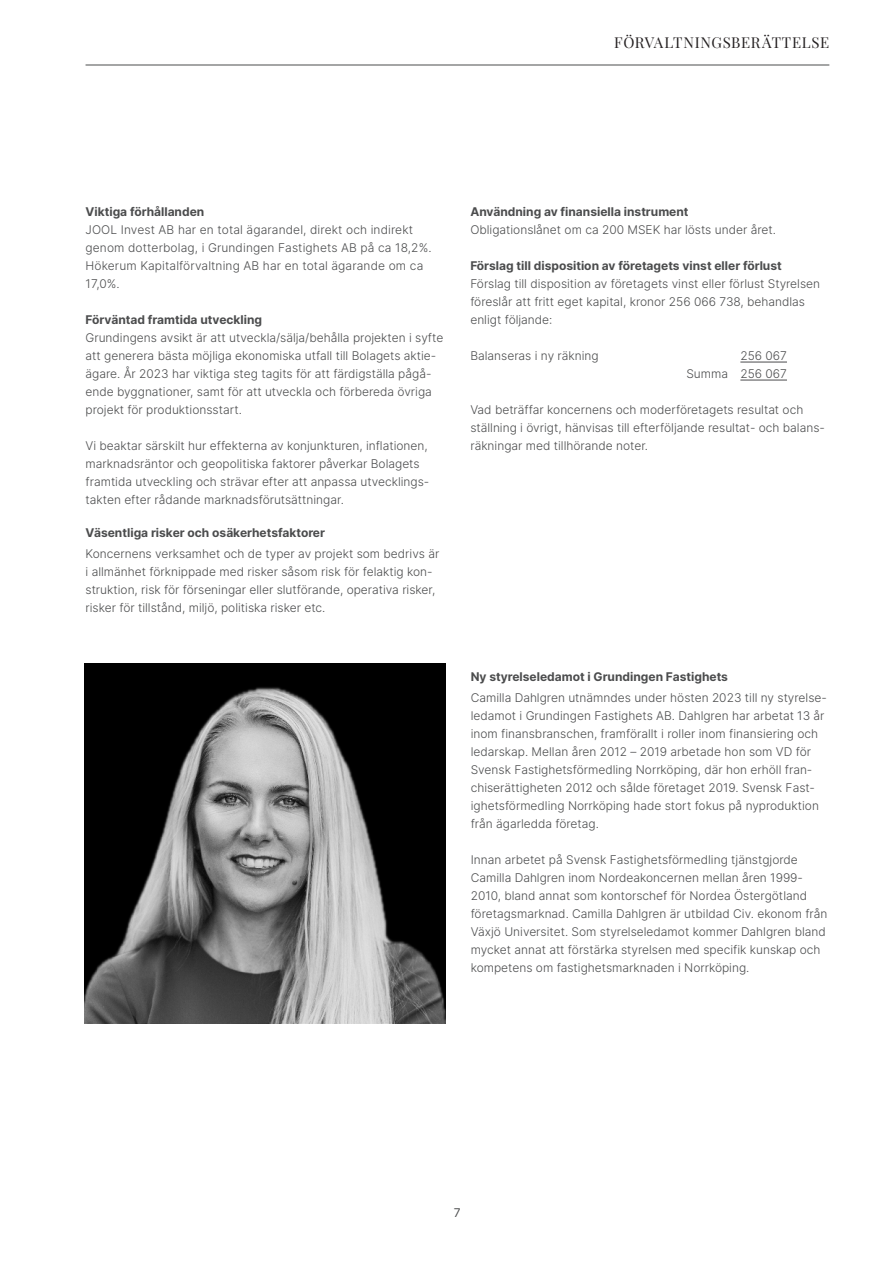
<style>
.page{position:relative;width:893px;height:1263px;background:#fff}
.page>*{position:absolute;margin:0;border:0;box-sizing:border-box;transform-origin:0 0}
.t1{font:15px "Playfair Display";letter-spacing:.045em;color:#231f20}
.t2{font:300 12px/18px "Inter";color:#4b4c4d}
.t3{font:700 12px "Inter";color:#4b4c4d}
.t4{font:12px "Inter";color:#4b4c4d}
</style>
<div class="page">
<hr style="left:740px;top:362px;width:47px;height:1px;background:#4b4c4d">
<hr style="left:740px;top:380px;width:47px;height:1px;background:#4b4c4d">
<img style="left:85px;top:663px;width:360px;height:360px">
<hr style="left:86px;top:65px;width:743px;height:1px;background:#4b4c4d">
<p class="t1" style="left:614px;top:34px;width:216px">FÖRVALTNINGSBERÄTTELSE</p>
<p class="t3" style="left:86px;top:204px;width:120px">Viktiga förhållanden</p>
<p class="t2" style="left:86px;top:221px;width:348px">JOOL Invest AB har en total ägarandel, direkt och indirekt genom dotterbolag, i Grundingen Fastighets AB på ca 18,2%.<br>Hökerum Kapitalförvaltning AB har en total ägarande om ca 17,0%.</p>
<p class="t3" style="left:86px;top:312px;width:178px">Förväntad framtida utveckling</p>
<p class="t2" style="left:86px;top:329px;width:359px">Grundingens avsikt är att utveckla/sälja/behålla projekten i syfte att generera bästa möjliga ekonomiska utfall till Bolagets aktie&shy;ägare. År 2023 har viktiga steg tagits för att färdigställa pågå&shy;ende byggnationer, samt för att utveckla och förbereda övriga projekt för produktionsstart.</p>
<p class="t2" style="left:86px;top:437px;width:345px">Vi beaktar särskilt hur effekterna av konjunkturen, inflationen, marknadsräntor och geopolitiska faktorer påverkar Bolagets framtida utveckling och strävar efter att anpassa utvecklings&shy;takten efter rådande marknadsförutsättningar.</p>
<p class="t3" style="left:86px;top:525px;width:241px">Väsentliga risker och osäkerhetsfaktorer</p>
<p class="t2" style="left:86px;top:545px;width:355px">Koncernens verksamhet och de typer av projekt som bedrivs är i allmänhet förknippade med risker såsom risk för felaktig kon&shy;struktion, risk för förseningar eller slutförande, operativa risker, risker för tillstånd, miljö, politiska risker etc.</p>
<p class="t3" style="left:470px;top:204px;width:220px">Användning av finansiella instrument</p>
<p class="t2" style="left:470px;top:221px;width:307px">Obligationslånet om ca 200 MSEK har lösts under året.</p>
<p class="t3" style="left:470px;top:258px;width:313px">Förslag till disposition av företagets vinst eller förlust</p>
<p class="t2" style="left:470px;top:275px;width:351px">Förslag till disposition av företagets vinst eller förlust Styrelsen föreslår att fritt eget kapital, kronor 256 066 738, behandlas enligt följande:</p>
<p class="t2" style="left:470px;top:347px;width:130px">Balanseras i ny räkning</p>
<p class="t2" style="left:686px;top:347px;width:102px;text-align:right">256 067<br>Summa 256 067</p>
<p class="t2" style="left:470px;top:401px;width:356px">Vad beträffar koncernens och moderföretagets resultat och ställning i övrigt, hänvisas till efterföljande resultat- och balans&shy;räkningar med tillhörande noter.</p>
<p class="t3" style="left:471px;top:669px;width:259px">Ny styrelseledamot i Grundingen Fastighets</p>
<p class="t2" style="left:471px;top:689px;width:358px">Camilla Dahlgren utnämndes under hösten 2023 till ny styrelse&shy;ledamot i Grundingen Fastighets AB. Dahlgren har arbetat 13 år inom finansbranschen, framförallt i roller inom finansiering och ledarskap. Mellan åren 2012 – 2019 arbetade hon som VD för Svensk Fastighetsförmedling Norrköping, där hon erhöll fran&shy;chiserättigheten 2012 och sålde företaget 2019. Svensk Fast&shy;ighetsförmedling Norrköping hade stort fokus på nyproduktion från ägarledda företag.</p>
<p class="t2" style="left:471px;top:851px;width:358px">Innan arbetet på Svensk Fastighetsförmedling tjänstgjorde Camilla Dahlgren inom Nordeakoncernen mellan åren 1999- 2010, bland annat som kontorschef för Nordea Östergötland företagsmarknad. Camilla Dahlgren är utbildad Civ. ekonom från Växjö Universitet. Som styrelseledamot kommer Dahlgren bland mycket annat att förstärka styrelsen med specifik kunskap och kompetens om fastighetsmarknaden i Norrköping.</p>
<p class="t4" style="left:454px;top:1205px;width:8px">7</p>
</div>
